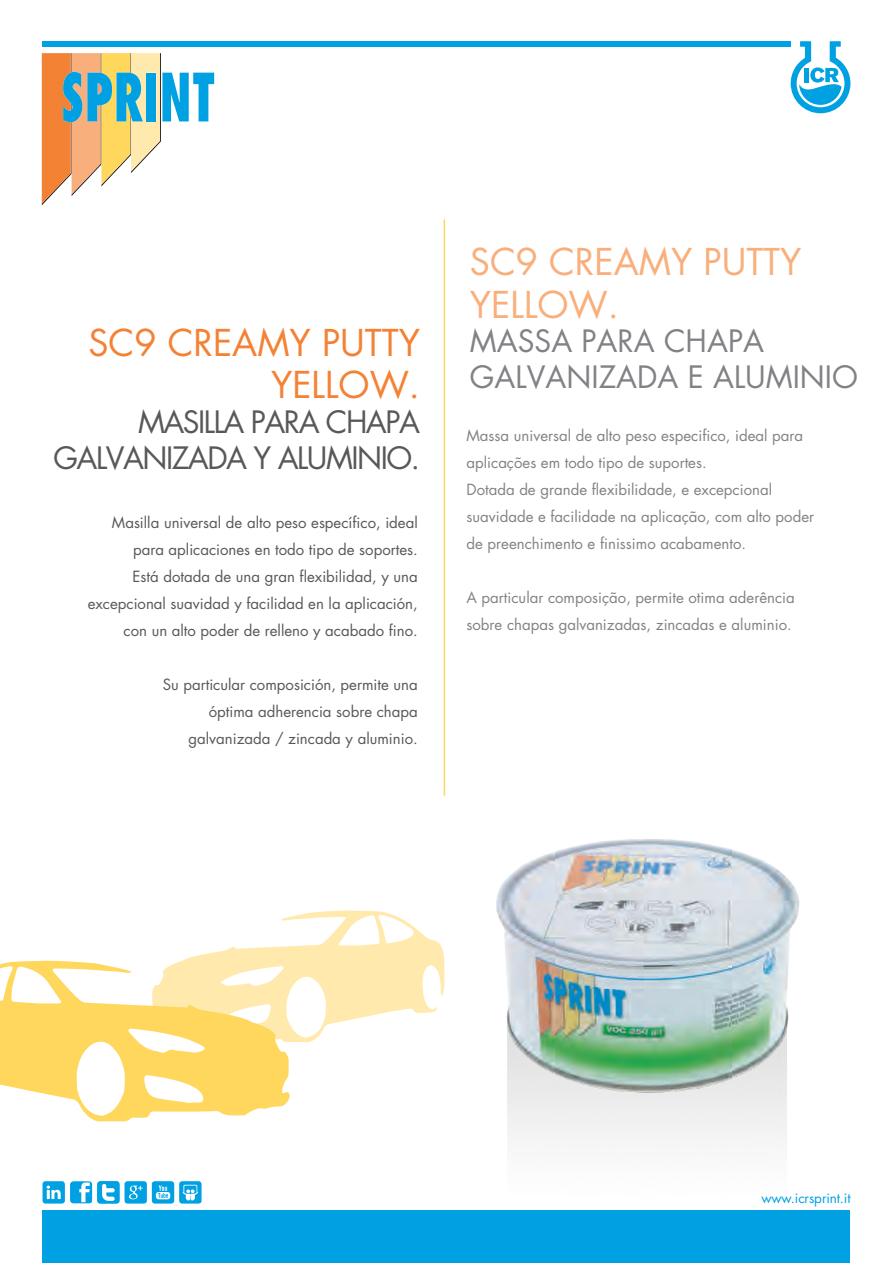
<style>
.page{position:relative;width:893px;height:1263px;background:#fff}
.page>*{position:absolute;margin:0;border:0;box-sizing:border-box;transform-origin:0 0}
.t1{font:36px/43.2px "Futura";color:#f9af7c}
.t2{font:36px/42px "Futura";color:#f48234;text-align:right}
.t3{font:30px/36px "Futura";letter-spacing:-.05em;color:#57585a;text-align:right}
.t4{font:30px/36px "Futura";color:#808285}
.t5{font:15px/27px "Futura";color:#57585a;text-align:right}
.t6{font:15px/27px "Futura";color:#808285}
.t7{font:13.5px "Futura";letter-spacing:-.01em;color:#00a1e3}
</style>
<div class="page">
<svg style="left:42px;top:53px;width:172px;height:152px"></svg>
<svg style="left:791px;top:41px;width:59px;height:72px"></svg>
<div style="left:42px;top:41px;width:749px;height:6px;background:#00a1e3"></div>
<div style="left:43px;top:1211px;width:807px;height:52px;background:#00a1e3"></div>
<hr style="left:444px;top:219px;width:1px;height:577px;background:#fed75c">
<svg style="left:184px;top:910px;width:260px;height:132px"></svg>
<svg style="left:0;top:960px;width:290px;height:161px;fill:#fed75c"></svg>
<div style="left:179px;top:1181px;width:23px;height:22px;background:#00a1e3;border-radius:3px"></div>
<svg style="left:183px;top:1185px;width:15px;height:15px"></svg>
<svg style="left:43px;top:1181px;width:131px;height:22px"></svg>
<img style="left:467px;top:839px;width:363px;height:372px">
<h1 class="t2" style="left:88px;top:322px;width:333px">SC9 CREAMY PUTTY<br>YELLOW.</h1>
<h2 class="t3" style="left:53px;top:403px;width:368px">MASILLA PARA CHAPA<br>GALVANIZADA Y ALUMINIO.</h2>
<p class="t5" style="left:88px;top:509px;width:332px">Masilla universal de alto peso específico, ideal para aplicaciones en todo tipo de soportes.<br>Está dotada de una gran flexibilidad, y una excepcional suavidad y facilidad en la aplicación, con un alto poder de relleno y acabado fino.</p>
<p class="t5" style="left:163px;top:671px;width:256px">Su particular composición, permite una óptima adherencia sobre chapa galvanizada / zincada y aluminio.</p>
<h1 class="t1" style="left:470px;top:240px;width:333px">SC9 CREAMY PUTTY<br>YELLOW.</h1>
<h2 class="t4" style="left:470px;top:322px;width:389px">MASSA PARA CHAPA<br>GALVANIZADA E ALUMINIO</h2>
<p class="t6" style="left:467px;top:422px;width:349px">Massa universal de alto peso especifico, ideal para aplicações em todo tipo de suportes.<br>Dotada de grande flexibilidade, e excepcional suavidade e facilidade na aplicação, com alto poder de preenchimento e finissimo acabamento.</p>
<p class="t6" style="left:467px;top:584px;width:330px">A particular composição, permite otima aderência sobre chapas galvanizadas, zincadas e aluminio.</p>
<p class="t7" style="left:761px;top:1189px;width:91px">www.icrsprint.it</p>
</div>
